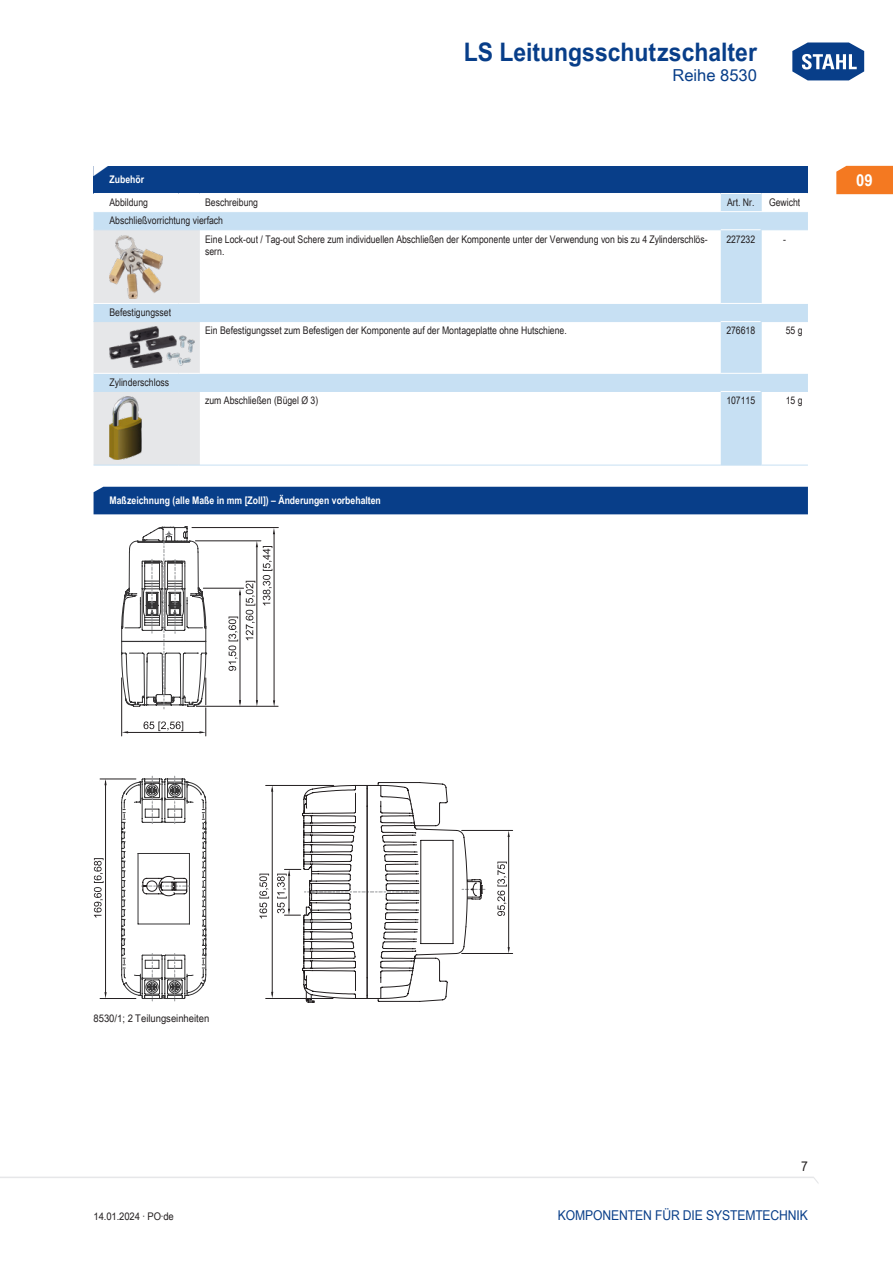
<style>
.page{position:relative;width:893px;height:1263px;background:#fff}
.page>*{position:absolute;margin:0;border:0;box-sizing:border-box;transform-origin:0 0}
.t1{font:700 25.5px "Arial Unicode MS";color:#083e89;scale:.9 1}
.TabHeader1stColumn{font:700 24px "Arial Unicode MS";color:#fff;scale:1.45 1}
.t2{font:16.5px "Arial Unicode MS";color:#083e89}
.t3{font:700 16.5px "Arial Unicode MS";color:#fff;scale:.9 1}
.t4{font:13.5px "Arial Unicode MS";letter-spacing:-.01em;color:#083e89;scale:.9 1}
.t5{font:13.5px "Arial Unicode MS";color:#231f20;scale:.9 1}
.TabBodyLeft{font:10.5px/12px "Arial Unicode MS";color:#231f20;scale:.83 1}
.TabHeader1stColumn-2{font:700 10.5px "Arial Unicode MS";color:#fff;scale:.83 1}
.TabBody1stColumnTitl{font:10.5px "Arial Unicode MS";color:#231f20;scale:.83 1}
.TabBodyLeft-2{font:10.5px "Arial Unicode MS";color:#231f20;scale:.9 1}
.TabBodyCenter{font:10.5px "Arial Unicode MS";color:#231f20;scale:.83 1}
.TabBody1stColumn{font:10.5px "Arial Unicode MS";color:#231f20;scale:.83 1}
.TabBodyRight{font:10.5px "Arial Unicode MS";color:#231f20;scale:.83 1}
</style>
<div class="page">
<svg style="left:792px;top:42px;width:73px;height:39px"></svg>
<svg style="left:0;top:1176px;width:818px;height:7px"></svg>
<div style="left:836px;top:166px;width:57px;height:28px;background:#f47921"></div>
<div style="left:94px;top:166px;width:714px;height:27px;background:#083e89"></div>
<svg style="left:94px;top:194px;width:714px;height:271px"></svg>
<svg style="left:761px;top:194px;width:1px;height:17px"></svg>
<hr style="left:94px;top:211px;width:85px;height:1px;background:#fff">
<svg style="left:179px;top:211px;width:21px;height:1px"></svg>
<hr style="left:200px;top:211px;width:521px;height:1px;background:#fff">
<hr style="left:721px;top:211px;width:40px;height:1px;background:#fff">
<hr style="left:761px;top:211px;width:47px;height:1px;background:#fff">
<hr style="left:200px;top:229px;width:521px;height:1px;background:#c7e0f3">
<hr style="left:721px;top:229px;width:40px;height:1px;background:#fff">
<hr style="left:761px;top:229px;width:47px;height:1px;background:#c7e0f3">
<hr style="left:761px;top:230px;width:1px;height:73px;background:#c7e0f3">
<hr style="left:200px;top:303px;width:521px;height:1px;background:#fff">
<hr style="left:721px;top:303px;width:40px;height:1px;background:#fff">
<hr style="left:761px;top:303px;width:47px;height:1px;background:#fff">
<hr style="left:200px;top:321px;width:521px;height:1px;background:#c7e0f3">
<hr style="left:721px;top:321px;width:40px;height:1px;background:#fff">
<hr style="left:761px;top:321px;width:47px;height:1px;background:#c7e0f3">
<hr style="left:761px;top:322px;width:1px;height:51px;background:#c7e0f3">
<hr style="left:200px;top:373px;width:521px;height:1px;background:#fff">
<hr style="left:721px;top:373px;width:40px;height:1px;background:#fff">
<hr style="left:761px;top:373px;width:47px;height:1px;background:#fff">
<svg style="left:94px;top:229px;width:106px;height:237px;background:#dee5eb"></svg>
<hr style="left:200px;top:391px;width:521px;height:1px;background:#c7e0f3">
<hr style="left:200px;top:465px;width:521px;height:1px;background:#c7e0f3">
<hr style="left:721px;top:391px;width:40px;height:1px;background:#fff">
<hr style="left:721px;top:465px;width:40px;height:1px;background:#c7e0f3">
<hr style="left:761px;top:391px;width:47px;height:1px;background:#c7e0f3">
<hr style="left:761px;top:465px;width:47px;height:1px;background:#c7e0f3">
<hr style="left:761px;top:392px;width:1px;height:73px;background:#c7e0f3">
<img style="left:109px;top:235px;width:54px;height:63px">
<img style="left:109px;top:327px;width:86px;height:41px">
<img style="left:109px;top:397px;width:32px;height:63px">
<hr style="left:203px;top:588px;width:41px;height:1px;background:#231f20">
<hr style="left:196px;top:706px;width:82px;height:1px;background:#231f20">
<hr style="left:192px;top:527px;width:86px;height:1px;background:#231f20">
<hr style="left:100px;top:998px;width:36px;height:1px;background:#231f20">
<hr style="left:100px;top:779px;width:36px;height:1px;background:#231f20">
<hr style="left:257px;top:546px;width:1px;height:156px;background:#231f20">
<hr style="left:274px;top:533px;width:1px;height:169px;background:#231f20">
<hr style="left:240px;top:592px;width:1px;height:111px;background:#231f20">
<svg style="left:256px;top:700px;width:2px;height:6px"></svg>
<svg style="left:273px;top:700px;width:2px;height:7px"></svg>
<svg style="left:229px;top:541px;width:43px;height:130px"></svg>
<hr style="left:195px;top:541px;width:66px;height:1px;background:#231f20">
<hr style="left:105px;top:781px;width:1px;height:213px;background:#231f20">
<svg style="left:94px;top:858px;width:10px;height:59px"></svg>
<svg style="left:121px;top:526px;width:86px;height:475px"></svg>
<hr style="left:508px;top:835px;width:1px;height:113px;background:#231f20">
<hr style="left:462px;top:953px;width:51px;height:1px;background:#231f20">
<hr style="left:462px;top:830px;width:51px;height:1px;background:#231f20">
<svg style="left:259px;top:782px;width:226px;height:221px"></svg>
<svg style="left:497px;top:862px;width:10px;height:54px"></svg>
<div style="left:94px;top:487px;width:714px;height:27px;background:#083e89"></div>
<h1 class="t1" style="left:464px;top:33px;width:327px">LS Leitungsschutzschalter</h1>
<h3 class="t2" style="left:672px;top:63px;width:86px">Reihe 8530</h3>
<p class="TabHeader1stColumn" style="left:90px;top:154px;width:16px">◤</p>
<p class="TabHeader1stColumn-2" style="left:109px;top:172px;width:43px">Zubehör</p>
<p class="TabBody1stColumn" style="left:109px;top:195px;width:48px">Abbildung</p>
<p class="TabBodyLeft" style="left:205px;top:196px;width:65px">Beschreibung</p>
<p class="TabBodyCenter" style="left:727px;top:195px;width:35px">Art. N r.</p>
<p class="TabBodyCenter" style="left:769px;top:195px;width:39px">Gewicht</p>
<p class="TabBody1stColumnTitl" style="left:109px;top:213px;width:138px">Abschließvorrichtung vierfach</p>
<p class="TabBodyLeft" style="left:205px;top:233px;width:607px">Eine Lock-out / Tag-out Schere zum individuellen Abschließen der Komponente unter der Verwendung von bis zu 4 Zylinderschlös&shy;sern.</p>
<p class="TabBodyCenter" style="left:726px;top:231px;width:36px">227232</p>
<p class="TabBodyCenter" style="left:783px;top:231px;width:5px">-</p>
<p class="TabBody1stColumnTitl" style="left:109px;top:305px;width:76px">Befestigungsset</p>
<p class="TabBody1stColumnTitl" style="left:109px;top:375px;width:73px">Zylinderschloss</p>
<p class="TabBodyLeft" style="left:205px;top:324px;width:437px">Ein Befestigungsset zum Befestigen der Komponente auf der Montageplatte ohne Hutschiene.</p>
<p class="TabBodyCenter" style="left:726px;top:323px;width:36px">276618</p>
<p class="TabBodyRight" style="left:786px;top:323px;width:22px">55 g</p>
<p class="TabBodyLeft" style="left:205px;top:394px;width:138px">zum Abschließen (Bügel Ø 3)</p>
<p class="TabBodyCenter" style="left:726px;top:393px;width:36px">107115</p>
<p class="TabBodyRight" style="left:786px;top:393px;width:22px">15 g</p>
<p class="TabHeader1stColumn-2" style="left:109px;top:493px;width:329px">Maßzeichnung (alle Maße in mm [Zoll]) – Änderungen vorbehalten</p>
<h3 class="t3" style="left:856px;top:168px;width:20px">09</h3>
<p class="TabBodyLeft-2" style="left:94px;top:1010px;width:130px">8530/1; 2 Teilungseinheiten</p>
<p class="t5" style="left:801px;top:1157px;width:9px">7</p>
<p class="TabBodyLeft-2" style="left:94px;top:1208px;width:91px">14.01.2024 · PO·de</p>
<p class="t4" style="left:558px;top:1205px;width:277px">Komponenten für die Systemtech nik</p>
</div>
